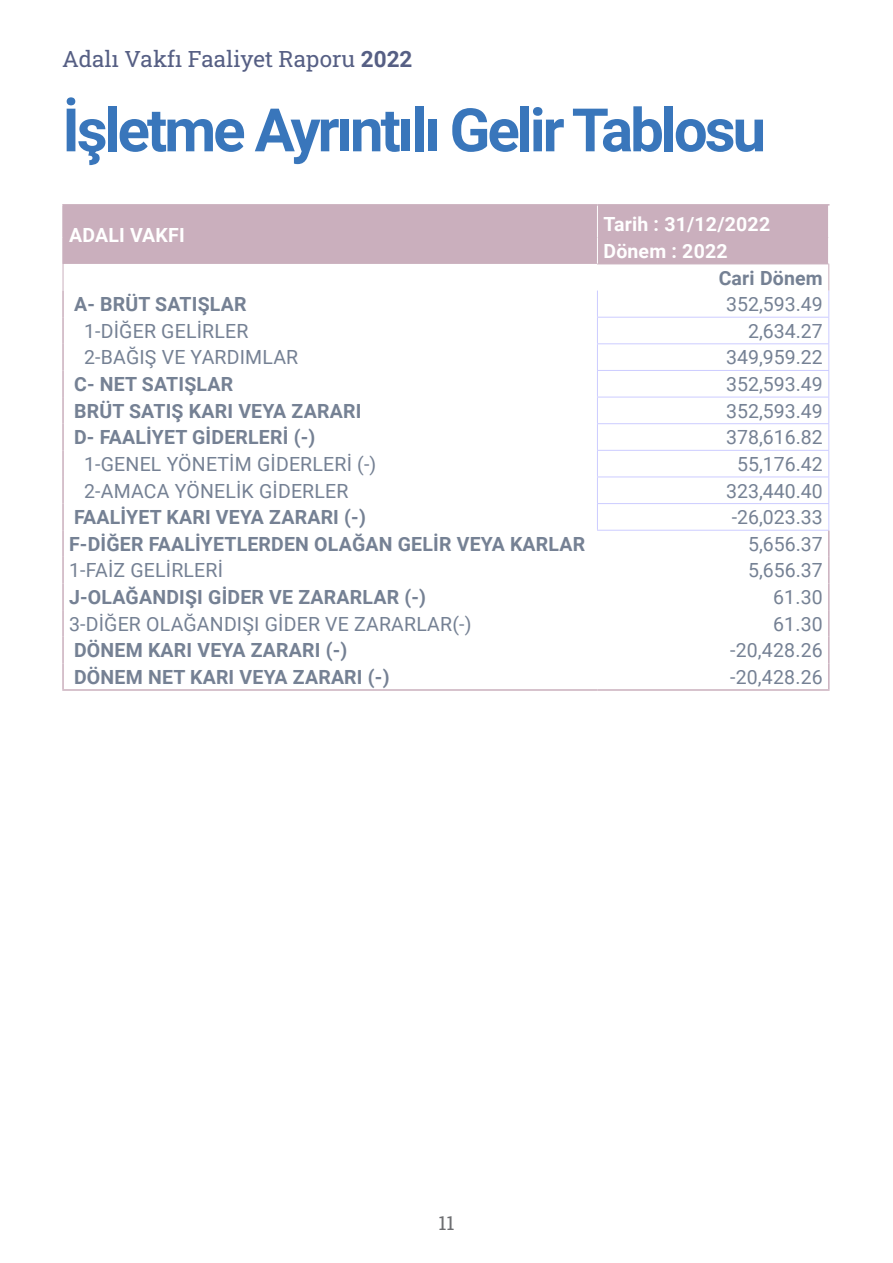
<style>
.page{position:relative;width:893px;height:1263px;background:#fff}
.page>*{position:absolute;margin:0;border:0;box-sizing:border-box;transform-origin:0 0}
.t1{font:700 60px "Roboto";letter-spacing:-.05em;color:#3976bb}
.t2{font:22.5px "Roboto Slab";color:#565f84}
.t3{font:19.5px "Roboto";letter-spacing:.01em;color:#758194}
.t4{font:700 19.5px "Roboto";letter-spacing:.01em;color:#758194}
.t5{font:700 19.5px/26.5px "Roboto";letter-spacing:.01em;color:#fff}
.t6{font:19.5px "Roboto Slab";color:#6d6e71}
.s1{font-family:"Roboto";font-weight:700}
</style>
<div class="page">
<div style="left:64px;top:206px;width:764px;height:58px;background:#caafbd"></div>
<hr style="left:597px;top:317px;width:232px;height:1px;background:#ccf">
<hr style="left:597px;top:343px;width:232px;height:1px;background:#ccf">
<hr style="left:597px;top:370px;width:232px;height:1px;background:#ccf">
<hr style="left:597px;top:397px;width:232px;height:1px;background:#ccf">
<hr style="left:597px;top:423px;width:232px;height:1px;background:#ccf">
<hr style="left:597px;top:450px;width:232px;height:1px;background:#ccf">
<hr style="left:597px;top:477px;width:232px;height:1px;background:#ccf">
<hr style="left:597px;top:503px;width:232px;height:1px;background:#ccf">
<hr style="left:597px;top:530px;width:232px;height:1px;background:#ccf">
<svg style="left:597px;top:291px;width:1px;height:239px"></svg>
<hr style="left:62px;top:204px;width:535px;height:2px;background:#caafbd">
<hr style="left:62px;top:206px;width:2px;height:31px;background:#caafbd">
<hr style="left:597px;top:204px;width:233px;height:2px;background:#caafbd">
<hr style="left:62px;top:237px;width:2px;height:27px;background:#caafbd">
<hr style="left:62px;top:291px;width:2px;height:26px;background:#caafbd">
<hr style="left:62px;top:317px;width:2px;height:27px;background:#caafbd">
<hr style="left:62px;top:344px;width:2px;height:26px;background:#caafbd">
<hr style="left:62px;top:370px;width:2px;height:27px;background:#caafbd">
<hr style="left:62px;top:397px;width:2px;height:27px;background:#caafbd">
<hr style="left:62px;top:424px;width:2px;height:26px;background:#caafbd">
<hr style="left:62px;top:450px;width:2px;height:27px;background:#caafbd">
<hr style="left:62px;top:477px;width:2px;height:27px;background:#caafbd">
<hr style="left:62px;top:504px;width:2px;height:26px;background:#caafbd">
<hr style="left:62px;top:530px;width:2px;height:27px;background:#caafbd">
<hr style="left:828px;top:531px;width:2px;height:26px;background:#caafbd">
<hr style="left:62px;top:557px;width:2px;height:26px;background:#caafbd">
<hr style="left:828px;top:557px;width:2px;height:26px;background:#caafbd">
<hr style="left:62px;top:583px;width:2px;height:27px;background:#caafbd">
<hr style="left:828px;top:583px;width:2px;height:27px;background:#caafbd">
<hr style="left:62px;top:610px;width:2px;height:27px;background:#caafbd">
<hr style="left:828px;top:610px;width:2px;height:27px;background:#caafbd">
<hr style="left:62px;top:637px;width:2px;height:26px;background:#caafbd">
<hr style="left:828px;top:637px;width:2px;height:26px;background:#caafbd">
<hr style="left:62px;top:663px;width:2px;height:26px;background:#caafbd">
<hr style="left:828px;top:663px;width:2px;height:26px;background:#caafbd">
<hr style="left:62px;top:689px;width:535px;height:2px;background:#caafbd">
<hr style="left:597px;top:689px;width:233px;height:2px;background:#caafbd">
<svg style="left:63px;top:264px;width:1px;height:27px"></svg>
<hr style="left:597px;top:264px;width:232px;height:1px;background:#caafbd">
<svg style="left:828px;top:264px;width:1px;height:266px"></svg>
<hr style="left:597px;top:206px;width:1px;height:31px;background:#fff">
<svg style="left:597px;top:237px;width:1px;height:27px"></svg>
<p class="t2" style="left:62px;top:43px;width:352px">Adalı Vakfı Faaliyet Raporu <span class="s1">2022</span></p>
<h1 class="t1" style="left:62px;top:88px;width:705px">İşletme Ayrıntılı Gelir Tablosu</h1>
<p class="t5" style="left:69px;top:221px;width:117px">ADALI VAKFI</p>
<p class="t5" style="left:603px;top:210px;width:168px">Tarih : 31/12/2022<br>Dönem : 2022</p>
<p class="t4" style="left:719px;top:264px;width:106px">Cari Dönem</p>
<p class="t4" style="left:74px;top:291px;width:174px">A- BRÜT SATIŞLAR</p>
<p class="t3" style="left:726px;top:291px;width:98px">352,593.49</p>
<p class="t3" style="left:84px;top:317px;width:166px">1-DİĞER GELİRLER</p>
<p class="t3" style="left:748px;top:317px;width:76px">2,634.27</p>
<p class="t3" style="left:84px;top:344px;width:216px">2-BAĞIŞ VE YARDIMLAR</p>
<p class="t3" style="left:726px;top:344px;width:98px">349,959.22</p>
<p class="t4" style="left:74px;top:370px;width:161px">C- NET SATIŞLAR</p>
<p class="t3" style="left:726px;top:370px;width:98px">352,593.49</p>
<p class="t4" style="left:74px;top:397px;width:289px">BRÜT SATIŞ KARI VEYA ZARARI</p>
<p class="t3" style="left:726px;top:397px;width:98px">352,593.49</p>
<p class="t4" style="left:74px;top:424px;width:243px">D- FAALİYET GİDERLERİ (-)</p>
<p class="t3" style="left:726px;top:424px;width:98px">378,616.82</p>
<p class="t3" style="left:84px;top:450px;width:294px">1-GENEL YÖNETİM GİDERLERİ (-)</p>
<p class="t3" style="left:737px;top:450px;width:87px">55,176.42</p>
<p class="t3" style="left:84px;top:477px;width:266px">2-AMACA YÖNELİK GİDERLER</p>
<p class="t3" style="left:726px;top:477px;width:98px">323,440.40</p>
<p class="t4" style="left:74px;top:503px;width:293px">FAALİYET KARI VEYA ZARARI (-)</p>
<p class="t3" style="left:732px;top:503px;width:93px">-26,023.33</p>
<p class="t4" style="left:69px;top:530px;width:518px">F-DİĞER FAALİYETLERDEN OLAĞAN GELİR VEYA KARLAR</p>
<p class="t3" style="left:748px;top:530px;width:76px">5,656.37</p>
<p class="t3" style="left:69px;top:557px;width:155px">1-FAİZ GELİRLERİ</p>
<p class="t3" style="left:748px;top:557px;width:76px">5,656.37</p>
<p class="t4" style="left:69px;top:583px;width:359px">J-OLAĞANDIŞI GİDER VE ZARARLAR (-)</p>
<p class="t3" style="left:773px;top:583px;width:51px">61.30</p>
<p class="t3" style="left:69px;top:610px;width:404px">3-DİĞER OLAĞANDIŞI GİDER VE ZARARLAR(-)</p>
<p class="t3" style="left:773px;top:610px;width:51px">61.30</p>
<p class="t4" style="left:74px;top:637px;width:275px">DÖNEM KARI VEYA ZARARI (-)</p>
<p class="t3" style="left:730px;top:637px;width:94px">-20,428.26</p>
<p class="t4" style="left:74px;top:663px;width:317px">DÖNEM NET KARI VEYA ZARARI (-)</p>
<p class="t3" style="left:730px;top:663px;width:94px">-20,428.26</p>
<p class="t6" style="left:438px;top:1209px;width:18px">11</p>
</div>
